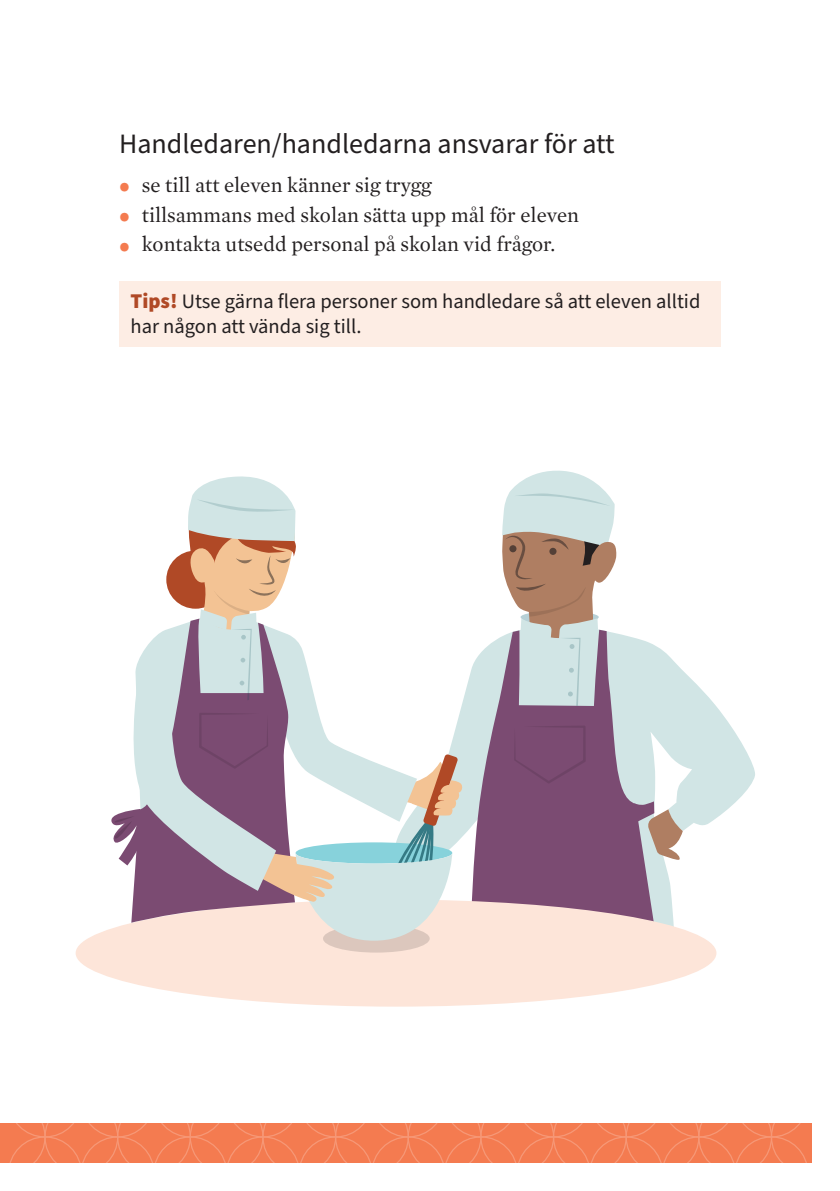
<style>
.page{position:relative;width:840px;height:1191px;background:#fff}
.page>*{position:absolute;margin:0;border:0;box-sizing:border-box;transform-origin:0 0}
.H3{font:28px "Source Sans Pro";color:#231f20}
.t1{font:21px "Mercury Text G1";color:#231f20}
.Läs_mer{font:20.4px/24.6px "Source Sans Pro";color:#231f20}
.s1{font-family:"Source Sans Pro";font-weight:900;font-size:30px;color:#f47b50}
.s2{font-weight:900;font-size:21px;color:#b04926}
</style>
<div class="page">
<div style="left:119px;top:281px;width:601px;height:65px;background:#fdede4"></div>
<svg style="left:656px;top:646px;width:99px;height:299px"></svg>
<svg style="left:616px;top:633px;width:40px;height:288px;background:#b7b5c1"></svg>
<svg style="left:634px;top:801px;width:48px;height:60px;background:#b9a4a2"></svg>
<div style="left:76px;top:899px;width:640px;height:107px;background:#fde5d9;border-radius:50%"></div>
<div style="left:323px;top:924px;width:106px;height:28px;background:#dcc7bd;border-radius:50%"></div>
<svg style="left:108px;top:470px;width:508px;height:470px"></svg>
<svg style="left:0;top:1123px;width:811px;height:39px;background:#f47d53"></svg>
<h2 class="H3" style="left:119px;top:125px;width:496px">Handledaren/handledarna ansvarar för att</h2>
<p class="t1" style="left:119px;top:170px;width:314px"><span class="s1">•</span> se till att eleven känner sig trygg</p>
<p class="t1" style="left:119px;top:199px;width:461px"><span class="s1">•</span> tillsammans med skolan sätta upp mål för eleven</p>
<p class="t1" style="left:119px;top:229px;width:437px"><span class="s1">•</span> kontakta utsedd personal på skolan vid frågor.</p>
<p class="Läs_mer" style="left:130px;top:289px;width:571px"><span class="s2">Tips!</span> Utse gärna flera personer som handledare så att eleven alltid har någon att vända sig till.</p>
</div>
